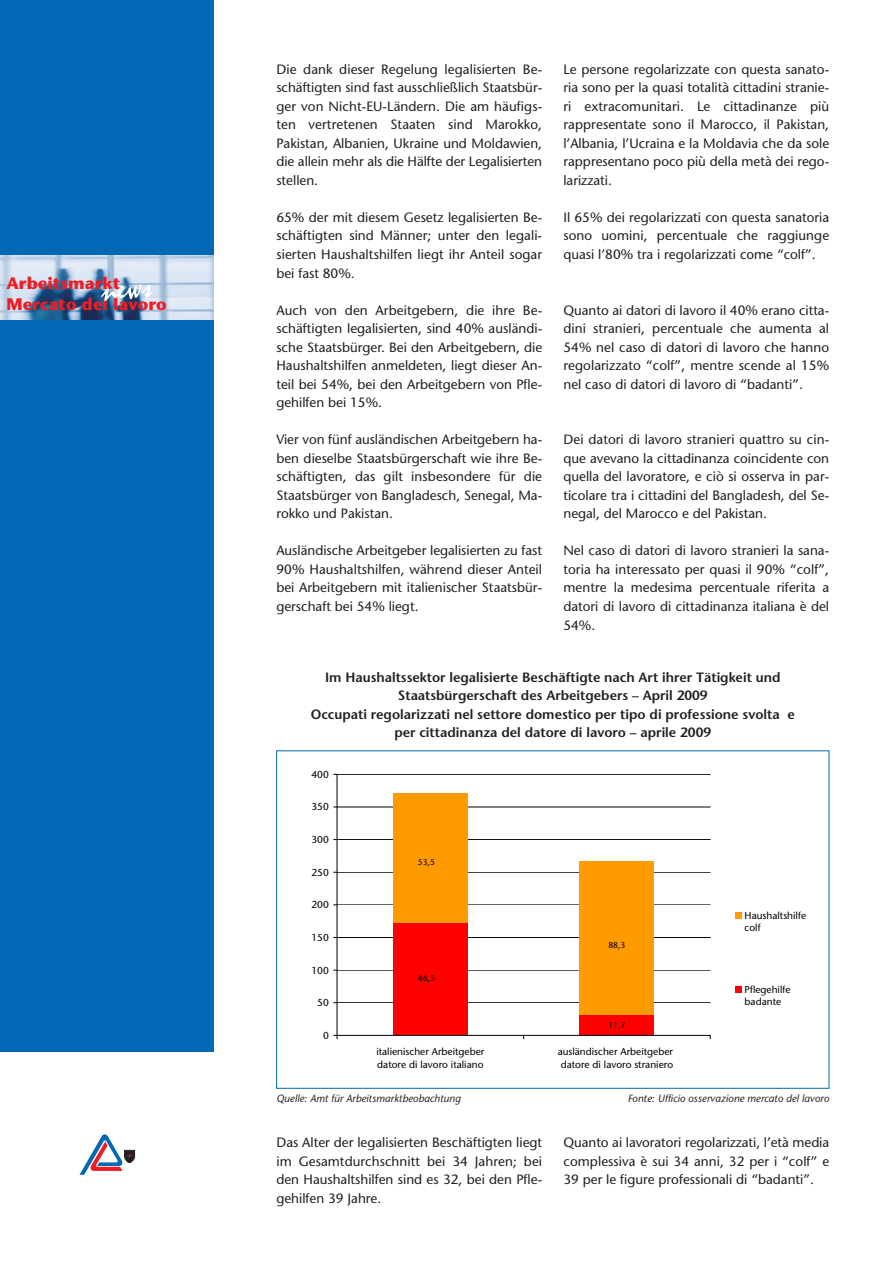
<style>
.page{position:relative;width:893px;height:1263px;background:#fff}
.page>*{position:absolute;margin:0;border:0;box-sizing:border-box;transform-origin:0 0}
.t1{font:700 16.8px/20.4px "Stone Sans";color:#ee1d23}
.t2{font:13.5px/18.5px "Stone Sans";color:#231f20;text-align:justify}
.t3{font:600 13.5px/18.5px "Stone Sans";color:#231f20;text-align:center}
.t4{font:italic 10.5px "Stone Sans";color:#231f20}
.t5{font:10.05px/13.4px "Stone Sans";color:#000}
.t6{font:8.4px "Stone Sans";color:#000}
</style>
<div class="page">
<div style="left:0;top:0;width:213px;height:1051px;background:#0168b5"></div>
<img style="left:0;top:256px;width:213px;height:64px">
<svg style="left:80px;top:1134px;width:55px;height:41px"></svg>
<svg style="left:101px;top:284px;width:52px;height:17px"></svg>
<hr style="left:337px;top:1003px;width:373px;height:1px;background:#000">
<hr style="left:337px;top:970px;width:373px;height:1px;background:#000">
<hr style="left:337px;top:937px;width:373px;height:1px;background:#000">
<hr style="left:337px;top:905px;width:373px;height:1px;background:#000">
<hr style="left:337px;top:872px;width:373px;height:1px;background:#000">
<hr style="left:337px;top:839px;width:373px;height:1px;background:#000">
<hr style="left:337px;top:807px;width:373px;height:1px;background:#000">
<hr style="left:337px;top:774px;width:373px;height:1px;background:#000">
<div style="left:393px;top:922px;width:75px;height:113px;background:#f00"></div>
<div style="left:580px;top:1015px;width:74px;height:20px;background:#f00"></div>
<div style="left:393px;top:792px;width:75px;height:130px;background:#ff9a00"></div>
<div style="left:580px;top:862px;width:74px;height:153px;background:#ff9a00"></div>
<hr style="left:337px;top:774px;width:1px;height:261px;background:#000">
<hr style="left:337px;top:1035px;width:373px;height:1px;background:#000">
<div style="left:735px;top:912px;width:7px;height:7px;background:#ff9a00"></div>
<div style="left:735px;top:986px;width:7px;height:7px;background:#f00"></div>
<p class="t1" style="left:7px;top:275px;width:162px">Arbeitsmarkt<br>Mercato del lavoro</p>
<p class="t2" style="left:276px;top:61px;width:267px">Die dank dieser Regelung legalisierten Be&shy;schäftigten sind fast ausschließlich Staatsbür&shy;ger von Nicht-EU-Ländern. Die am häufigs&shy;ten vertretenen Staaten sind Marokko, Pakistan, Albanien, Ukraine und Moldawien, die allein mehr als die Hälfte der Legalisierten stellen.</p>
<p class="t2" style="left:276px;top:209px;width:267px">65% der mit diesem Gesetz legalisierten Be&shy;schäftigten sind Männer; unter den legali&shy;sierten Haushaltshilfen liegt ihr Anteil sogar bei fast 80%.</p>
<p class="t2" style="left:276px;top:302px;width:267px">Auch von den Arbeitgebern, die ihre Be&shy;schäftigten legalisierten, sind 40% ausländi&shy;sche Staatsbürger. Bei den Arbeitgebern, die Haushaltshilfen anmeldeten, liegt dieser An&shy;teil bei 54%, bei den Arbeitgebern von Pfle&shy;gehilfen bei 15%.</p>
<p class="t2" style="left:276px;top:432px;width:267px">Vier von fünf ausländischen Arbeitgebern ha&shy;ben dieselbe Staatsbürgerschaft wie ihre Be&shy;schäftigten, das gilt insbesondere für die Staatsbürger von Bangladesch, Senegal, Ma&shy;rokko und Pakistan.</p>
<p class="t2" style="left:276px;top:543px;width:267px">Ausländische Arbeitgeber legalisierten zu fast 90% Haushaltshilfen, während dieser Anteil bei Arbeitgebern mit italienischer Staatsbür&shy;gerschaft bei 54% liegt.</p>
<p class="t2" style="left:563px;top:61px;width:267px">Le persone regolarizzate con questa sanato&shy;ria sono per la quasi totalità cittadini stranie&shy;ri extracomunitari. Le cittadinanze più rappresentate sono il Marocco, il Pakistan, l’Albania, l’Ucraina e la Moldavia che da sole rappresentano poco più della metà dei rego&shy;larizzati.</p>
<p class="t2" style="left:563px;top:209px;width:267px">Il 65% dei regolarizzati con questa sanatoria sono uomini, percentuale che raggiunge quasi l’80% tra i regolarizzati come “colf”.</p>
<p class="t2" style="left:563px;top:302px;width:267px">Quanto ai datori di lavoro il 40% erano citta&shy;dini stranieri, percentuale che aumenta al 54% nel caso di datori di lavoro che hanno regolarizzato “colf”, mentre scende al 15% nel caso di datori di lavoro di “badanti”.</p>
<p class="t2" style="left:563px;top:432px;width:267px">Dei datori di lavoro stranieri quattro su cin&shy;que avevano la cittadinanza coincidente con quella del lavoratore, e ciò si osserva in par&shy;ticolare tra i cittadini del Bangladesh, del Se&shy;negal, del Marocco e del Pakistan.</p>
<p class="t2" style="left:563px;top:543px;width:267px">Nel caso di datori di lavoro stranieri la sana&shy;toria ha interessato per quasi il 90% “colf”, mentre la medesima percentuale riferita a datori di lavoro di cittadinanza italiana è del 54%.</p>
<p class="t3" style="left:311px;top:669px;width:485px">Im Haushaltssektor legalisierte Beschäftigte nach Art ihrer Tätigkeit und Staatsbürgerschaft des Arbeitgebers – April 2009<br>Occupati regolarizzati nel settore domestico per tipo di professione svolta e per cittadinanza del datore di lavoro – aprile 2009</p>
<p class="t5" style="left:311px;top:769px;width:19px">400</p>
<p class="t5" style="left:311px;top:801px;width:19px">350</p>
<p class="t5" style="left:311px;top:834px;width:19px">300</p>
<p class="t5" style="left:311px;top:866px;width:19px">250</p>
<p class="t5" style="left:311px;top:899px;width:19px">200</p>
<p class="t5" style="left:311px;top:932px;width:19px">150</p>
<p class="t5" style="left:311px;top:964px;width:19px">100</p>
<p class="t5" style="left:317px;top:997px;width:13px">50</p>
<p class="t5" style="left:323px;top:1030px;width:7px">0</p>
<p class="t6" style="left:418px;top:858px;width:19px">53,5</p>
<p class="t6" style="left:418px;top:975px;width:19px">46,5</p>
<p class="t6" style="left:608px;top:941px;width:19px">88,3</p>
<p class="t6" style="left:608px;top:1022px;width:19px">11,7</p>
<p class="t5" style="left:376px;top:1045px;width:109px">italienischer Arbeitgeber datore di lavoro italiano</p>
<p class="t5" style="left:558px;top:1045px;width:117px;text-align:center">ausländischer Arbeitgeber datore di lavoro straniero</p>
<p class="t5" style="left:745px;top:910px;width:63px;line-height:12.1px">Haushaltshilfe colf</p>
<p class="t5" style="left:745px;top:985px;width:47px;line-height:12.1px">Pflegehilfe badante</p>
<p class="t4" style="left:276px;top:1094px;width:186px">Quelle: Amt für Arbeitsmarktbeobachtung</p>
<p class="t4" style="left:628px;top:1094px;width:203px">Fonte: Ufficio osservazione mercato del lavoro</p>
<p class="t2" style="left:276px;top:1135px;width:267px">Das Alter der legalisierten Beschäftigten liegt im Gesamtdurchschnitt bei 34 Jahren; bei den Haushaltshilfen sind es 32, bei den Pfle&shy;gehilfen 39 Jahre.</p>
<p class="t2" style="left:563px;top:1135px;width:267px">Quanto ai lavoratori regolarizzati, l’età media complessiva è sui 34 anni, 32 per i “colf” e 39 per le figure professionali di “badanti”.</p>
</div>
